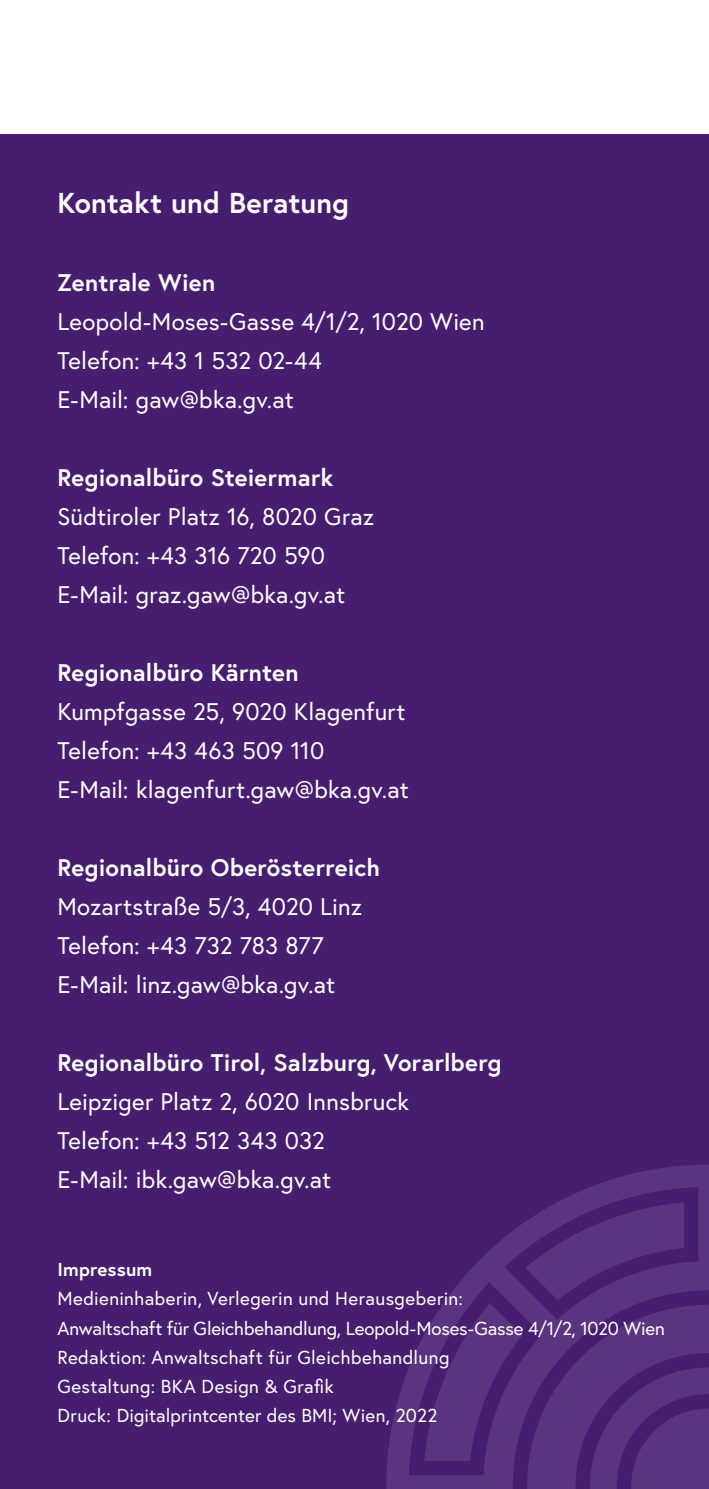
<style>
.page{position:relative;width:709px;height:1489px;background:#fff}
.page>*{position:absolute;margin:0;border:0;box-sizing:border-box;transform-origin:0 0}
.h2_ohne_Nummerierung{font:700 28.75px "Europa Austria";letter-spacing:.01em;color:#fff}
.t1{font:24px "Europa Austria";letter-spacing:.01em;color:#fff}
.h3_ohne_Num_Adressen{font:700 24px "Europa Austria";letter-spacing:.01em;color:#fff}
.p_Impressum{font:18.75px "Europa Austria";letter-spacing:.015em;color:#fff}
.p_Impressum-2{font:18.75px "Europa Austria";letter-spacing:-.015em;color:#fff}
.h_Impressum{font:700 18.75px "Europa Austria";letter-spacing:.01em;color:#fff}
</style>
<div class="page">
<div style="left:0;top:134px;width:709px;height:1354px;background:#471d70"></div>
<svg style="left:386px;top:1165px;width:323px;height:323px"></svg>
<svg style="left:424px;top:1202px;width:285px;height:286px"></svg>
<h2 class="h2_ohne_Nummerierung" style="left:57px;top:184px;width:293px">Kontakt und Beratung</h2>
<h3 class="h3_ohne_Num_Adressen" style="left:57px;top:266px;width:159px">Zentrale Wien</h3>
<p class="t1" style="left:57px;top:306px;width:429px">Leopold-Moses-Gasse 4/1/2, 1020 Wien</p>
<p class="t1" style="left:57px;top:345px;width:266px">Telefon: +43 1 532 02-44</p>
<p class="t1" style="left:57px;top:384px;width:238px">E-Mail: gaw@bka.gv.at</p>
<h3 class="h3_ohne_Num_Adressen" style="left:57px;top:461px;width:277px">Regionalbüro Steiermark</h3>
<p class="t1" style="left:57px;top:501px;width:318px">Südtiroler Platz 16, 8020 Graz</p>
<p class="t1" style="left:57px;top:540px;width:269px">Telefon: +43 316 720 590</p>
<p class="t1" style="left:57px;top:579px;width:289px">E-Mail: graz.gaw@bka.gv.at</p>
<h3 class="h3_ohne_Num_Adressen" style="left:57px;top:656px;width:242px">Regionalbüro Kärnten</h3>
<p class="t1" style="left:57px;top:696px;width:350px">Kumpfgasse 25, 9020 Klagenfurt</p>
<p class="t1" style="left:57px;top:735px;width:268px">Telefon: +43 463 509 110</p>
<p class="t1" style="left:57px;top:774px;width:353px">E-Mail: klagenfurt.gaw@bka.gv.at</p>
<h3 class="h3_ohne_Num_Adressen" style="left:57px;top:851px;width:324px">Regionalbüro Oberösterreich</h3>
<p class="t1" style="left:57px;top:891px;width:306px">Mozartstraße 5/3, 4020 Linz</p>
<p class="t1" style="left:57px;top:930px;width:267px">Telefon: +43 732 783 877</p>
<p class="t1" style="left:57px;top:969px;width:279px">E-Mail: linz.gaw@bka.gv.at</p>
<h3 class="h3_ohne_Num_Adressen" style="left:57px;top:1046px;width:445px">Regionalbüro Tirol, Salzburg, Vorarlberg</h3>
<p class="t1" style="left:57px;top:1086px;width:353px">Leipziger Platz 2, 6020 Innsbruck</p>
<p class="t1" style="left:57px;top:1125px;width:269px">Telefon: +43 512 343 032</p>
<p class="t1" style="left:57px;top:1164px;width:275px">E-Mail: ibk.gaw@bka.gv.at</p>
<h2 class="h_Impressum" style="left:57px;top:1256px;width:96px">Impressum</h2>
<p class="p_Impressum" style="left:57px;top:1286px;width:407px">Medieninhaberin, Verlegerin und Herausgeberin:</p>
<p class="p_Impressum-2" style="left:57px;top:1315px;width:609px">Anwaltschaft für Gleichbehandlung, Leopold-Moses-Gasse 4/1/2, 1020 Wien</p>
<p class="p_Impressum" style="left:57px;top:1345px;width:393px">Redaktion: Anwaltschaft für Gleichbehandlung</p>
<p class="p_Impressum" style="left:57px;top:1374px;width:278px">Gestaltung: BKA Design &amp; Grafik</p>
<p class="p_Impressum" style="left:57px;top:1403px;width:381px">Druck: Digitalprintcenter des BMI; Wien, 2022</p>
</div>
